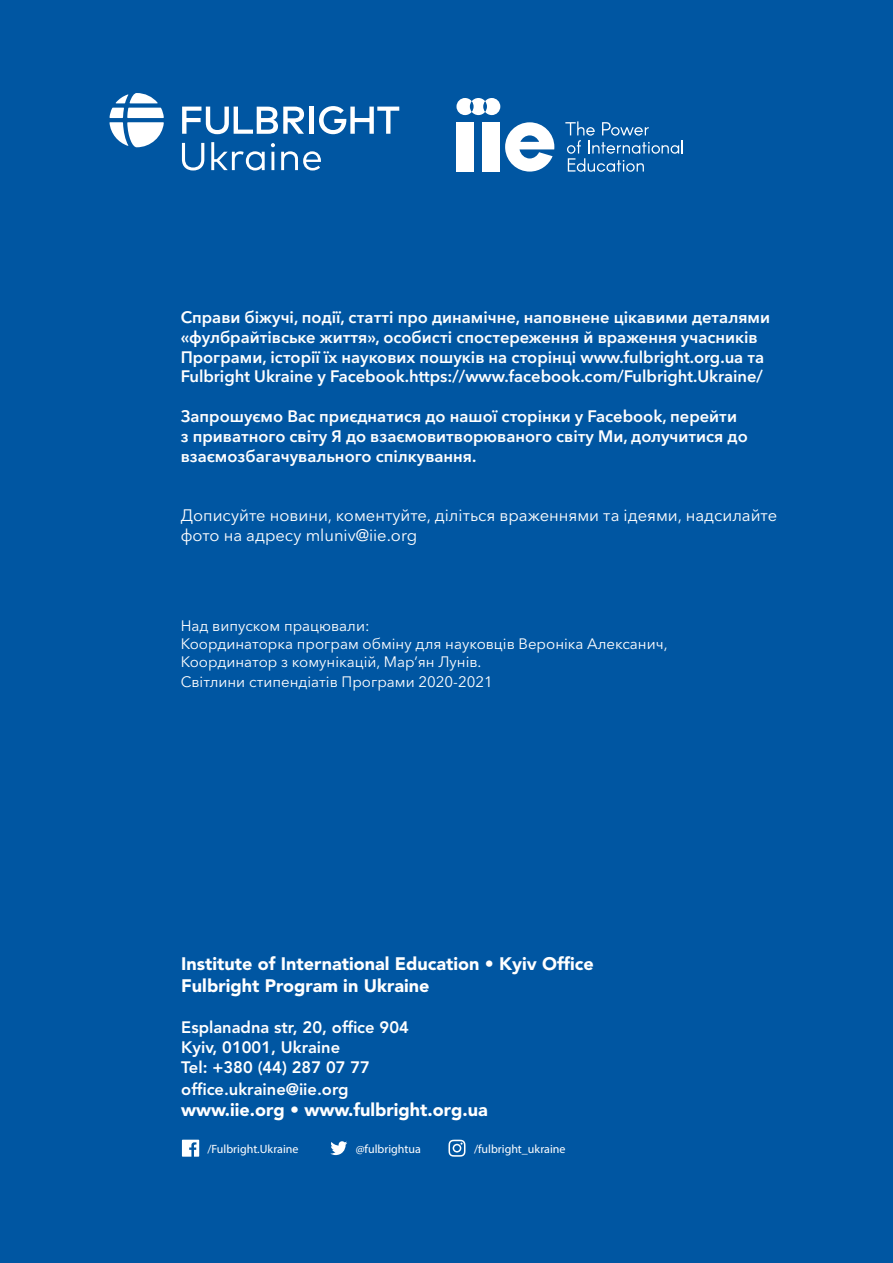
<style>
.page{position:relative;width:893px;height:1263px;background:#0056a2}
.page>*{position:absolute;margin:0;border:0;box-sizing:border-box;transform-origin:0 0}
.t1{font:900 18px/21.6px "Avenir LT Std";color:#fff}
.t2{font:600 16.5px/19.8px "Avenir Next Cyr";color:#fff}
.t3{font:16.5px/19.8px "Avenir Next Cyr";color:#fff}
.t4{font:800 16.5px/19.8px "Avenir LT Std";color:#fff}
.t5{font:15px/18px "Avenir Next Cyr";color:#fff}
.t6{font:12px "Myriad Pro";color:#fff}
</style>
<div class="page">
<svg style="left:182px;top:1140px;width:17px;height:17px"></svg>
<svg style="left:330px;top:1141px;width:17px;height:14px"></svg>
<svg style="left:448px;top:1140px;width:17px;height:17px"></svg>
<svg style="left:109px;top:93px;width:55px;height:54px"></svg>
<svg style="left:182px;top:107px;width:122px;height:27px"></svg>
<div style="left:309px;top:107px;width:5px;height:27px;background:#fff"></div>
<svg style="left:319px;top:106px;width:80px;height:28px"></svg>
<svg style="left:182px;top:142px;width:139px;height:28px"></svg>
<div style="left:456px;top:122px;width:18px;height:50px;background:#fff"></div>
<div style="left:483px;top:122px;width:17px;height:50px;background:#fff"></div>
<svg style="left:505px;top:122px;width:49px;height:50px"></svg>
<svg style="left:456px;top:98px;width:44px;height:17px"></svg>
<svg style="left:565px;top:121px;width:118px;height:51px"></svg>
<p class="t2" style="left:181px;top:307px;width:591px">Справи біжучі, події, статті про динамічне, наповнене цікавими деталями «фулбрайтівське життя», особисті спостереження й враження учасників Програми, історії їх наукових пошуків на сторінці www.fulbright.org.ua та Fulbright Ukraine у Facebook.https://www.facebook.com/Fulbright.Ukraine/</p>
<p class="t2" style="left:181px;top:406px;width:569px">Запрошуємо Вас приєднатися до нашої сторінки у Facebook, перейти з приватного світу Я до взаємовитворюваного світу Ми, долучитися до взаємозбагачувального спілкування.</p>
<p class="t3" style="left:181px;top:505px;width:598px">Дописуйте новини, коментуйте, діліться враженнями та ідеями, надсилайте фото на адресу mluniv@iie.org</p>
<p class="t5" style="left:181px;top:617px;width:488px">Над випуском працювали:<br>Координаторка програм обміну для науковців Вероніка Алексанич,<br>Координатор з комунікацій, Мар’ян Лунів.</p>
<p class="t5" style="left:181px;top:672px;width:314px">Світлини стипендіатів Програми 2020-2021</p>
<p class="t1" style="left:181px;top:953px;width:414px">Institute of International Education • Kyiv Office<br>Fulbright Program in Ukraine</p>
<p class="t4" style="left:181px;top:1018px;width:229px">Esplanadna str, 20, office 904<br>Kyiv, 01001, Ukraine<br>Tel: +380 (44) 287 07 77</p>
<p class="t4" style="left:181px;top:1079px;width:169px">office.ukraine@iie.org</p>
<p class="t1" style="left:181px;top:1099px;width:308px">www.iie.org • www.fulbright.org.ua</p>
<p class="t6" style="left:207px;top:1141px;width:93px">/Fulbright.Ukraine</p>
<p class="t6" style="left:356px;top:1141px;width:67px">@fulbrightua</p>
<p class="t6" style="left:474px;top:1141px;width:93px">/fulbright_ukraine</p>
</div>
